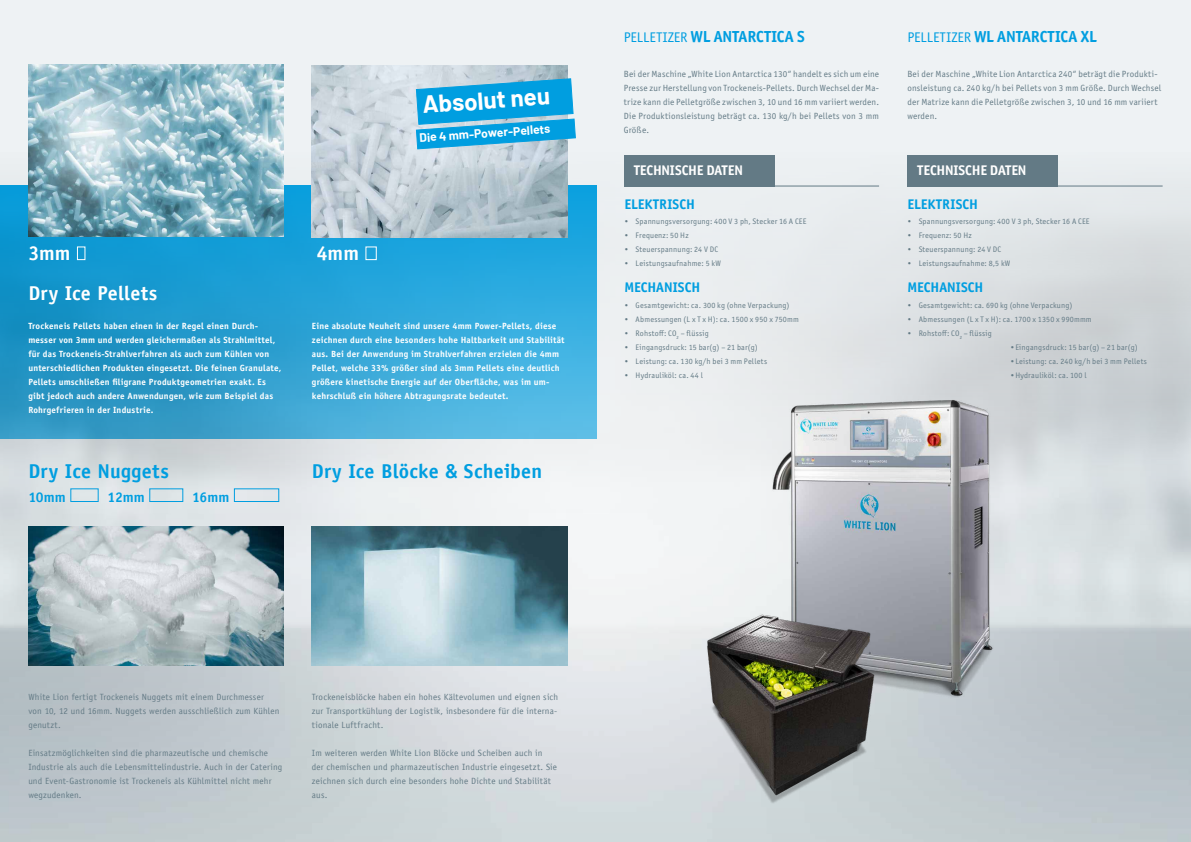
<style>
.page{position:relative;width:1191px;height:842px;background:#eef2f4}
.page>*{position:absolute;margin:0;border:0;box-sizing:border-box;transform-origin:0 0}
.t1{font:700 24px "Barlow";color:#fff}
.t2{font:700 20px "Officina Sans LT";letter-spacing:.015em;color:#009ee0}
.t3{font:700 20px "Officina Sans LT";letter-spacing:.01em;color:#fff}
.t4{font:700 16px "Officina Sans ITC Pro";color:#009ee0}
.t5{font:700 14px "Officina Sans ITC Pro";letter-spacing:.005em;color:#009ee0}
.t6{font:700 14px "Officina Sans ITC Pro";letter-spacing:-.01em;color:#fff}
.t7{font:700 14px "Officina Sans LT";color:#009ee0}
.t8{font:700 12px "Barlow";color:#fff}
.t9{font:700 9px/14px "Officina Sans Std";letter-spacing:.02em;color:#fff}
.t10{font:9px/14px "Officina Sans LT";letter-spacing:.02em;color:#637a85}
.t11{font:9px/14px "Officina Sans ITC Pro";letter-spacing:.02em;color:#637a85;text-align:justify}
.t12{font:8px "Officina Sans ITC Pro";letter-spacing:.025em;color:#637a85}
.s1{font-weight:400;font-size:14px}
</style>
<div class="page">
<img style="left:0;top:152px;width:1191px;height:690px">
<div style="left:77px;top:246px;width:8px;height:14px;border:1px solid #fff"></div>
<div style="left:365px;top:246px;width:12px;height:14px;border:1px solid #fff"></div>
<img style="left:28px;top:64px;width:255px;height:173px">
<img style="left:28px;top:527px;width:255px;height:139px">
<img style="left:312px;top:527px;width:255px;height:139px">
<div style="left:70px;top:488px;width:29px;height:14px;border:1px solid #009ee0"></div>
<div style="left:149px;top:488px;width:34px;height:14px;border:1px solid #009ee0"></div>
<div style="left:234px;top:488px;width:45px;height:14px;border:1px solid #009ee0"></div>
<img style="left:312px;top:65px;width:255px;height:173px">
<svg style="left:416px;top:78px;width:160px;height:71px;background:#2fabdf"></svg>
<div style="left:624px;top:155px;width:150px;height:32px;background:#637a85"></div>
<hr style="left:624px;top:186px;width:255px;height:1px;background:#637a85">
<div style="left:907px;top:155px;width:151px;height:32px;background:#637a85"></div>
<hr style="left:907px;top:186px;width:255px;height:1px;background:#637a85">
<img style="left:763px;top:342px;width:250px;height:375px">
<img style="left:700px;top:544px;width:180px;height:270px">
<h1 class="t1" style="left:421px;top:87px;width:129px;rotate:-4deg">Absolut neu</h1>
<h3 class="t8" style="left:419px;top:129px;width:132px;rotate:-4deg">Die 4 mm-Power-Pellets</h3>
<h2 class="t3" style="left:28px;top:241px;width:44px">3mm</h2>
<h2 class="t3" style="left:316px;top:241px;width:44px">4mm</h2>
<h2 class="t3" style="left:28px;top:280px;width:131px">Dry Ice Pellets</h2>
<p class="t9" style="left:28px;top:319px;width:255px">Trockeneis Pellets haben einen in der Regel einen Durch&shy;messer von 3mm und werden gleichermaßen als Strahlmittel, für das Trockeneis-Strahlverfahren als auch zum Kühlen von unterschiedlichen Produkten eingesetzt. Die feinen Granulate, Pellets umschließen filigrane Produktgeometrien exakt. Es gibt jedoch auch andere Anwendungen, wie zum Beispiel das Rohrgefrieren in der Industrie.</p>
<p class="t9" style="left:312px;top:319px;width:254px">Eine absolute Neuheit sind unsere 4mm Power-Pellets, diese zeichnen durch eine besonders hohe Haltbarkeit und Stabilität aus. Bei der Anwendung im Strahlverfahren erzielen die 4mm Pellet, welche 33% größer sind als 3mm Pellets eine deutlich größere kinetische Energie auf der Oberfläche, was im um&shy;kehrschluß ein höhere Abtragungsrate bedeutet.</p>
<h2 class="t2" style="left:28px;top:459px;width:142px">Dry Ice Nuggets</h2>
<h3 class="t7" style="left:28px;top:488px;width:39px">10mm</h3>
<h3 class="t7" style="left:108px;top:488px;width:39px">12mm</h3>
<h3 class="t7" style="left:192px;top:488px;width:39px">16mm</h3>
<h2 class="t2" style="left:312px;top:459px;width:232px">Dry Ice Blöcke &amp; Scheiben</h2>
<h3 class="t4" style="left:624px;top:27px;width:182px"><span class="s1">PELLETIZER</span> WL ANTARCTICA S</h3>
<h3 class="t4" style="left:907px;top:27px;width:191px"><span class="s1">PELLETIZER</span> WL ANTARCTICA XL</h3>
<p class="t11" style="left:624px;top:67px;width:257px">Bei der Maschine „White Lion Antarctica 130“ handelt es sich um eine Presse zur Herstellung von Trockeneis-Pellets. Durch Wechsel der Ma&shy;trize kann die Pelletgröße zwischen 3, 10 und 16 mm variiert werden.<br>Die Produktionsleistung beträgt ca. 130 kg/h bei Pellets von 3 mm Größe.</p>
<p class="t11" style="left:907px;top:67px;width:255px;text-align:left">Bei der Maschine „White Lion Antarctica 240“ beträgt die Produkti&shy;onsleistung ca. 240 kg/h bei Pellets von 3 mm Größe. Durch Wechsel der Matrize kann die Pelletgröße zwischen 3, 10 und 16 mm variiert werden.</p>
<h3 class="t6" style="left:634px;top:162px;width:110px">TECHNISCHE DATEN</h3>
<h3 class="t6" style="left:917px;top:162px;width:110px">TECHNISCHE DATEN</h3>
<h3 class="t5" style="left:624px;top:195px;width:72px">ELEKTRISCH</h3>
<p class="t12" style="left:624px;top:217px;width:184px">• Spannungsversorgung: 400 V 3 ph, Stecker 16 A CEE</p>
<p class="t12" style="left:624px;top:231px;width:66px">• Frequenz: 50 Hz</p>
<p class="t12" style="left:624px;top:245px;width:95px">• Steuerspannung: 24 V DC</p>
<p class="t12" style="left:624px;top:259px;width:98px">• Leistungsaufnahme: 5 kW</p>
<h3 class="t5" style="left:624px;top:279px;width:78px">MECHANISCH</h3>
<p class="t12" style="left:624px;top:301px;width:167px">• Gesamtgewicht: ca. 300 kg (ohne Verpackung)</p>
<p class="t12" style="left:624px;top:315px;width:176px">• Abmessungen (L x T x H): ca. 1500 x 950 x 750mm</p>
<p class="t12" style="left:624px;top:329px;width:86px">• Rohstoff: CO<sub>2</sub> – flüssig</p>
<p class="t12" style="left:624px;top:343px;width:135px">• Eingangsdruck: 15 bar(g) – 21 bar(g)</p>
<p class="t12" style="left:624px;top:357px;width:144px">• Leistung: ca. 130 kg/h bei 3 mm Pellets</p>
<p class="t12" style="left:624px;top:371px;width:80px">• Hydrauliköl: ca. 44 l</p>
<h3 class="t5" style="left:907px;top:195px;width:72px">ELEKTRISCH</h3>
<p class="t12" style="left:907px;top:217px;width:184px">• Spannungsversorgung: 400 V 3 ph, Stecker 16 A CEE</p>
<p class="t12" style="left:907px;top:231px;width:66px">• Frequenz: 50 Hz</p>
<p class="t12" style="left:907px;top:245px;width:95px">• Steuerspannung: 24 V DC</p>
<p class="t12" style="left:907px;top:259px;width:104px">• Leistungsaufnahme: 8,5 kW</p>
<h3 class="t5" style="left:907px;top:279px;width:78px">MECHANISCH</h3>
<p class="t12" style="left:907px;top:301px;width:166px">• Gesamtgewicht: ca. 690 kg (ohne Verpackung)</p>
<p class="t12" style="left:907px;top:315px;width:186px">• Abmessungen (L x T x H): ca. 1700 x 1350 x 990mmm</p>
<p class="t12" style="left:907px;top:329px;width:86px">• Rohstoff: CO<sub>2</sub> – flüssig</p>
<p class="t12" style="left:1010px;top:343px;width:129px">•Eingangsdruck: 15 bar(g) – 21 bar(g)</p>
<p class="t12" style="left:1010px;top:357px;width:138px">•Leistung: ca. 240 kg/h bei 3 mm Pellets</p>
<p class="t12" style="left:1010px;top:371px;width:78px">•Hydrauliköl: ca. 100 l</p>
<p class="t10" style="left:28px;top:690px;width:253px">White Lion fertigt Trockeneis Nuggets mit einem Durchmesser von 10, 12 und 16mm. Nuggets werden ausschließlich zum Kühlen genutzt.</p>
<p class="t10" style="left:28px;top:746px;width:255px">Einsatzmöglichkeiten sind die pharmazeutische und chemische Industrie als auch die Lebensmittelindustrie. Auch in der Catering und Event-Gastronomie ist Trockeneis als Kühlmittel nicht mehr wegzudenken.</p>
<p class="t10" style="left:312px;top:690px;width:248px">Trockeneisblöcke haben ein hohes Kältevolumen und eignen sich zur Transportkühlung der Logistik, insbesondere für die interna&shy;tionale Luftfracht.</p>
<p class="t10" style="left:312px;top:746px;width:247px">Im weiteren werden White Lion Blöcke und Scheiben auch in<br>der chemischen und pharmazeutischen Industrie eingesetzt. Sie zeichnen sich durch eine besonders hohe Dichte und Stabilität aus.</p>
</div>
